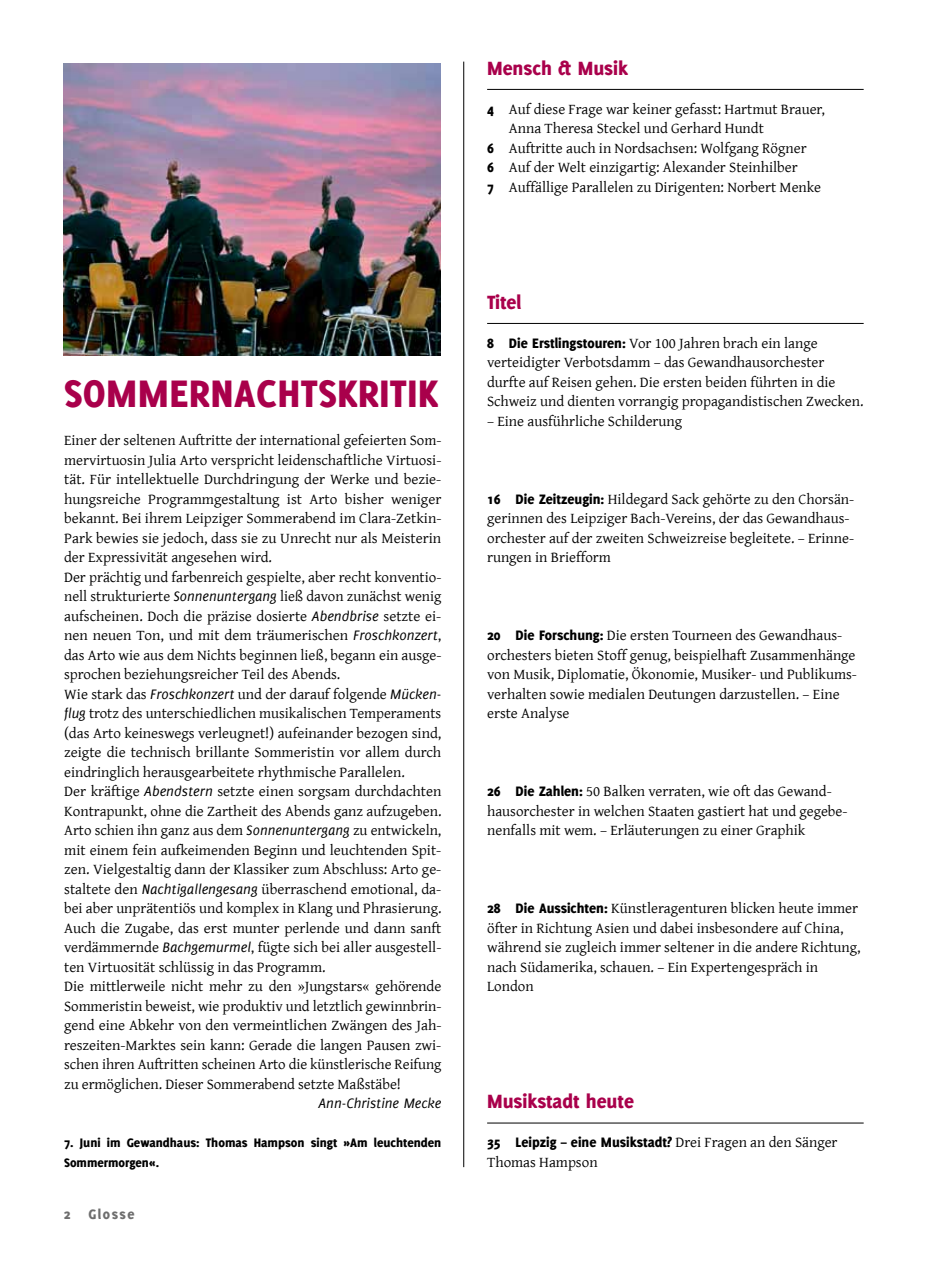
<style>
.page{position:relative;width:936px;height:1263px;background:#fff}
.page>*{position:absolute;margin:0;border:0;box-sizing:border-box;transform-origin:0 0}
.t1{font:800 42px "Delicious";letter-spacing:.01em;color:#a9004b}
.t2{font:800 21px "Delicious";color:#a9004b}
.t3{font:15px/19.5px "Gentium";color:#000}
.t4{font:800 15px "Delicious";color:#000}
.t5{font:italic 15px "Delicious";color:#000}
.t6{font:800 15px "Delicious";letter-spacing:.1em;color:#6e6e6e}
.t7{font:800 13.5px/19.5px "Delicious";color:#000}
.s1{font-family:"Delicious";font-style:italic}
.s2{font-family:"Delicious";font-weight:800}
.s3{font-family:"Gentium";font-weight:400}
</style>
<div class="page">
<hr style="left:463px;top:62px;width:1px;height:1105px;background:#000">
<hr style="left:487px;top:89px;width:376px;height:1px;background:#000">
<hr style="left:487px;top:323px;width:376px;height:1px;background:#000">
<hr style="left:487px;top:1123px;width:376px;height:1px;background:#000">
<img style="left:64px;top:64px;width:376px;height:292px">
<h1 class="t1" style="left:64px;top:369px;width:375px">SOMMERNACHTSKRITI K</h1>
<p class="t3" style="left:64px;top:430px;width:379px">Einer der seltenen Auftritte der international gefeierten Som&shy;mervirtuosin Julia Arto verspricht leidenschaftliche Virtuosi&shy;tät. Für intellektuelle Durchdringung der Werke und bezie&shy;hungsreiche Programmgestaltung ist Arto bisher weniger bekannt. Bei ihrem Leipziger Sommerabend im Clara-Zetkin-Park bewies sie jedoch, dass sie zu Unrecht nur als Meisterin der Expressivität angesehen wird.<br>Der prächtig und farbenreich gespielte, aber recht konventio&shy;nell strukturierte <span class="s1">Sonnenuntergang</span> ließ davon zunächst wenig aufscheinen. Doch die präzise dosierte <span class="s1">Abendbrise</span> setzte ei&shy;nen neuen Ton, und mit dem träumerischen <span class="s1">Froschkonzert</span>, das Arto wie aus dem Nichts beginnen ließ, begann ein ausge&shy;sprochen beziehungsreicher Teil des Abends.<br>Wie stark das <span class="s1">Froschkonzert</span> und der darauf folgende <span class="s1">Mücken&shy;flug</span> trotz des unterschiedlichen musikalischen Temperaments (das Arto keineswegs verleugnet!) aufeinander bezogen sind, zeigte die technisch brillante Sommeristin vor allem durch eindringlich herausgearbeitete rhythmische Parallelen.<br>Der kräftige <span class="s1">Abendstern</span> setzte einen sorgsam durchdachten Kontrapunkt, ohne die Zartheit des Abends ganz aufzugeben.<br>Arto schien ihn ganz aus dem <span class="s1">Sonnenuntergang</span> zu entwickeln, mit einem fein aufkeimenden Beginn und leuchtenden Spit&shy;zen. Vielgestaltig dann der Klassiker zum Abschluss: Arto ge&shy;staltete den <span class="s1">Nachtigallengesang</span> überraschend emotional, da&shy;bei aber unprätentiös und komplex in Klang und Phrasierung.<br>Auch die Zugabe, das erst munter perlende und dann sanft verdämmernde <span class="s1">Bachgemurmel</span>, fügte sich bei aller ausgestell&shy;ten Virtuosität schlüssig in das Programm.<br>Die mittlerweile nicht mehr zu den »Jungstars« gehörende Sommeristin beweist, wie produktiv und letztlich gewinnbrin&shy;gend eine Abkehr von den vermeintlichen Zwängen des Jah&shy;reszeiten-Marktes sein kann: Gerade die langen Pausen zwi&shy;schen ihren Auftritten scheinen Arto die künstlerische Reifung zu ermöglichen. Dieser Sommerabend setzte Maßstäbe!</p>
<p class="t5" style="left:318px;top:1095px;width:124px">Ann-Christine Mecke</p>
<p class="t7" style="left:64px;top:1133px;width:378px">7. Juni im Gewandhaus: Thomas Hampson singt »Am leuchtenden<br>Sommermorgen«.</p>
<p class="t6" style="left:64px;top:1206px;width:72px">2 Glosse</p>
<h2 class="t2" style="left:487px;top:56px;width:142px">Mensch &amp; Musik</h2>
<p class="t3" style="left:487px;top:98px;width:339px"><span class="s2">4</span> Auf diese Frage war keiner gefasst: Hartmut Brauer,</p>
<p class="t3" style="left:509px;top:118px;width:256px">Anna Theresa Steckel und Gerhard Hundt</p>
<p class="t3" style="left:487px;top:137px;width:321px"><span class="s2">6</span> Auftritte auch in Nordsachsen: Wolfgang Rögner</p>
<p class="t3" style="left:487px;top:157px;width:312px"><span class="s2">6</span> Auf der Welt einzigartig: Alexander Steinhilber</p>
<p class="t3" style="left:487px;top:176px;width:335px"><span class="s2">7</span> Auffällige Parallelen zu Dirigenten: Norbert Menke</p>
<h2 class="t2" style="left:487px;top:290px;width:36px">Titel</h2>
<p class="t3" style="left:487px;top:332px;width:378px"><span class="s2">8 Die Erstlingstouren:</span> Vor 100 Jahren brach ein lange verteidigter Verbotsdamm – das Gewandhausorchester durfte auf Reisen gehen. Die ersten beiden führten in die Schweiz und dienten vorrangig propagandistischen Zwecken.</p>
<p class="t3" style="left:487px;top:410px;width:196px">– Eine ausführliche Schilderung</p>
<p class="t3" style="left:487px;top:488px;width:368px"><span class="s2">16 Die Zeitzeugin:</span> Hildegard Sack gehörte zu den Chorsän&shy;gerinnen des Leipziger Bach-Vereins, der das Gewandhaus&shy;orchester auf der zweiten Schweizreise begleitete. – Erinne&shy;rungen in Briefform</p>
<p class="t3" style="left:487px;top:625px;width:371px"><span class="s2">20 Die Forschung:</span> Die ersten Tourneen des Gewandhaus&shy;orchesters bieten Stoff genug, beispielhaft Zusammenhänge von Musik, Diplomatie, Ökonomie, Musiker- und Publikums&shy;verhalten sowie medialen Deutungen darzustellen. – Eine erste Analyse</p>
<p class="t3" style="left:487px;top:781px;width:362px"><span class="s2">26 Die Zahlen:</span> 50 Balken verraten, wie oft das Gewand&shy;hausorchester in welchen Staaten gastiert hat und gegebe&shy;nenfalls mit wem. – Erläuterungen zu einer Graphik</p>
<p class="t3" style="left:487px;top:898px;width:375px"><span class="s2">28 Die Aussichten:</span> Künstleragenturen blicken heute immer öfter in Richtung Asien und dabei insbesondere auf China, während sie zugleich immer seltener in die andere Richtung, nach Südamerika, schauen. – Ein Expertengespräch in London</p>
<h2 class="t2" style="left:487px;top:1089px;width:148px">Musikstadt heute</h2>
<p class="t4" style="left:487px;top:1134px;width:352px">35 Leipzig – eine Musikstadt? <span class="s3">Drei Fragen an den Sänger</span></p>
<p class="t3" style="left:487px;top:1151px;width:112px">Thomas Hampson</p>
</div>
